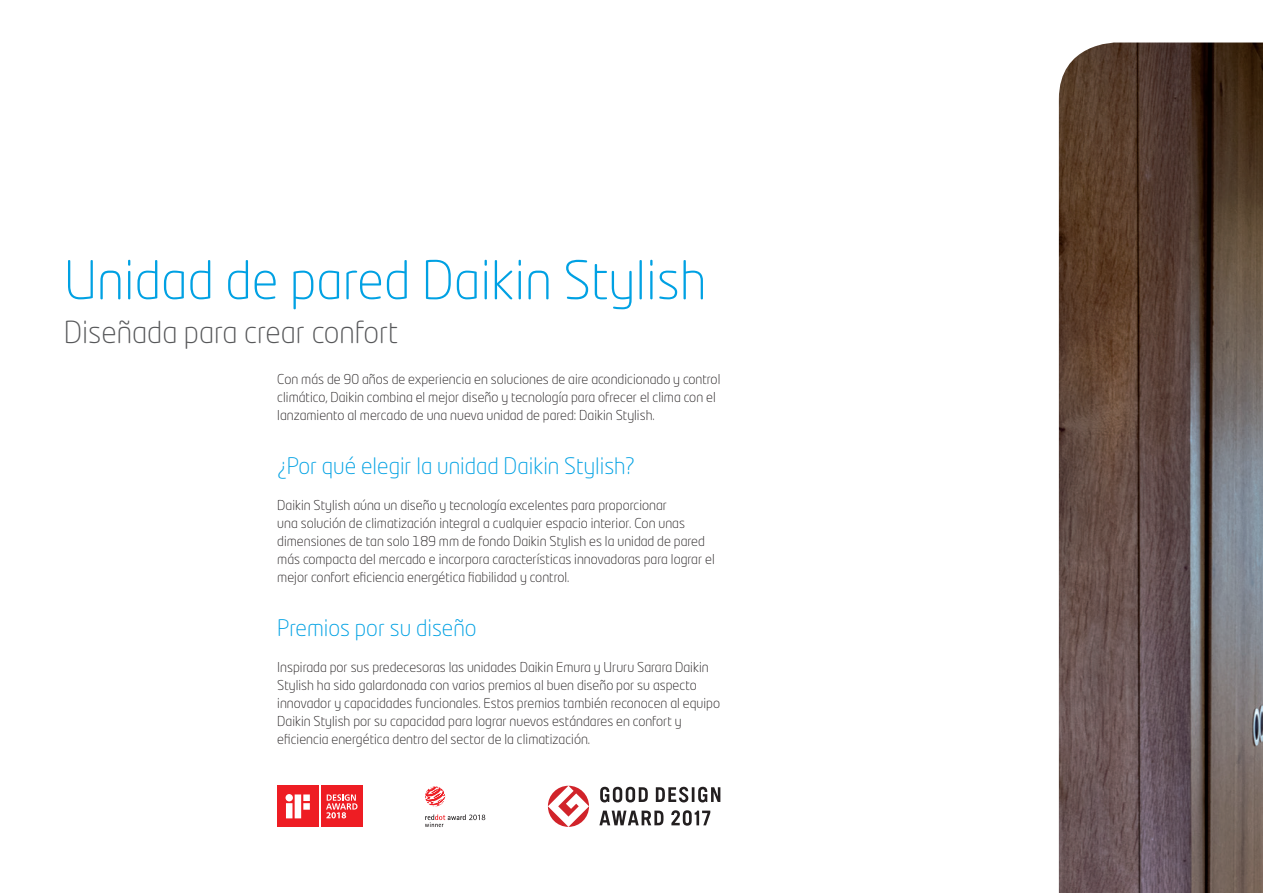
<style>
.page{position:relative;width:1263px;height:893px;background:#fff}
.page>*{position:absolute;margin:0;border:0;box-sizing:border-box;transform-origin:0 0}
.t1{font:300 52.5px "Neo Tech Std";color:#00a1e3}
.t2{font:300 30px "Neo Tech Std";color:#57585a}
.t3{font:300 22.5px "Neo Tech Std";color:#00a1e3}
.t4{font:300 13.5px/18px "Neo Tech Std";color:#231f20}
</style>
<div class="page">
<img style="left:1059px;top:43px;width:204px;height:850px">
<div style="left:277px;top:786px;width:42px;height:41px;background:#ee1d23"></div>
<svg style="left:285px;top:794px;width:25px;height:24px"></svg>
<div style="left:321px;top:786px;width:41px;height:41px;background:#ee1d23"></div>
<svg style="left:326px;top:794px;width:31px;height:24px"></svg>
<svg style="left:425px;top:786px;width:20px;height:21px"></svg>
<svg style="left:425px;top:814px;width:60px;height:13px"></svg>
<svg style="left:548px;top:786px;width:41px;height:41px"></svg>
<svg style="left:599px;top:787px;width:121px;height:39px"></svg>
<p class="t1" style="left:64px;top:249px;width:644px">Unidad de pared Daikin Stylish</p>
<p class="t2" style="left:64px;top:314px;width:336px">Diseñada para crear confort</p>
<p class="t4" style="left:277px;top:370px;width:445px">Con más de 90 años de experiencia en soluciones de aire acondicionado y control climático, Daikin combina el mejor diseño y tecnología para ofrecer el clima con el lanzamiento al mercado de una nueva unidad de pared: Daikin Stylish.</p>
<p class="t3" style="left:277px;top:453px;width:359px">¿Por qué elegir la unidad Daikin Stylish?</p>
<p class="t4" style="left:277px;top:496px;width:439px">Daikin Stylish aúna un diseño y tecnología excelentes para proporcionar<br>una solución de climatización integral a cualquier espacio interior. Con unas dimensiones de tan solo 189 mm de fondo Daikin Stylish es la unidad de pared más compacta del mercado e incorpora características innovadoras para lograr el mejor confort eficiencia energética fiabilidad y control.</p>
<p class="t3" style="left:277px;top:615px;width:201px">Premios por su diseño</p>
<p class="t4" style="left:277px;top:658px;width:444px">Inspirada por sus predecesoras las unidades Daikin Emura y Ururu Sarara Daikin Stylish ha sido galardonada con varios premios al buen diseño por su aspecto innovador y capacidades funcionales. Estos premios también reconocen al equipo Daikin Stylish por su capacidad para lograr nuevos estándares en confort y eficiencia energética dentro del sector de la climatización.</p>
</div>
